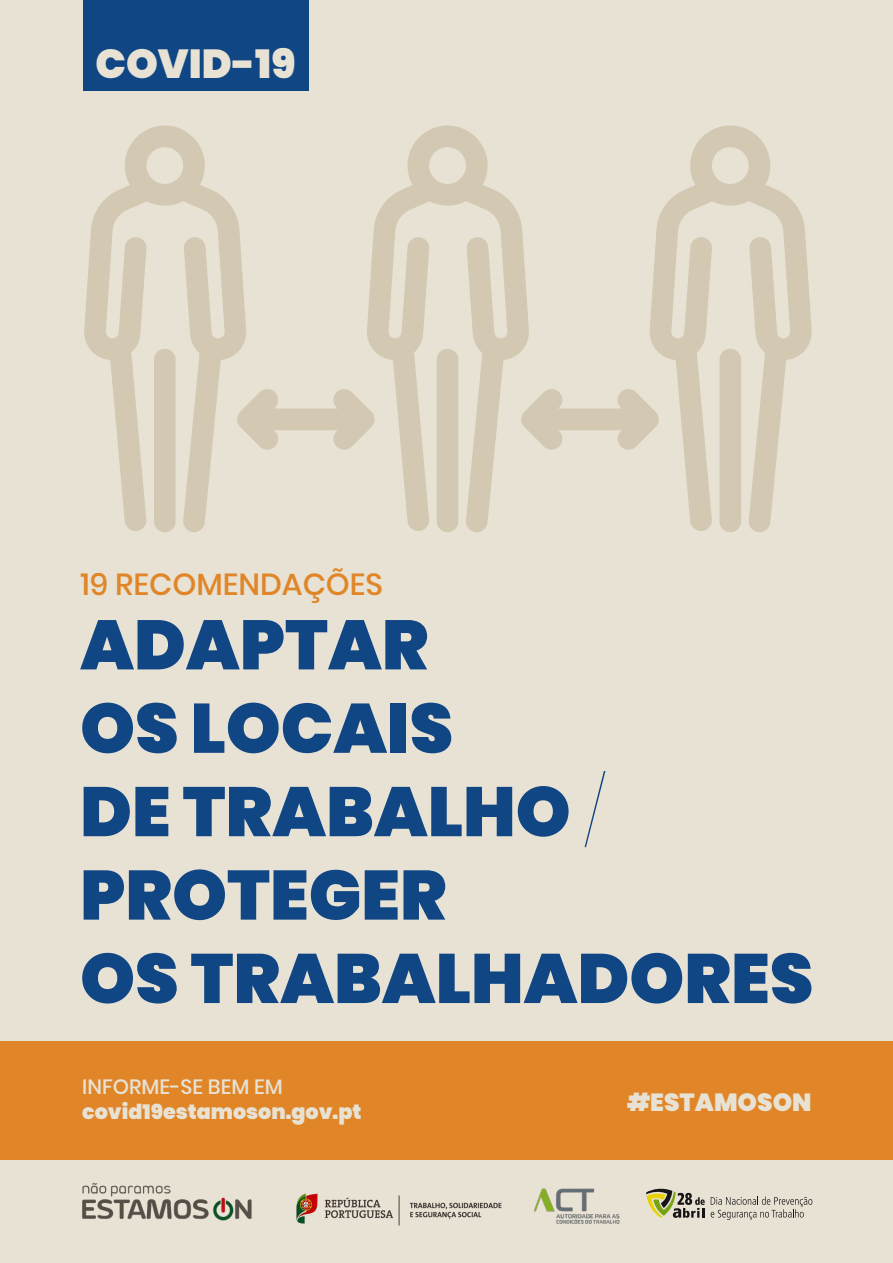
<style>
.page{position:relative;width:893px;height:1263px;background:#e8e2d5}
.page>*{position:absolute;margin:0;border:0;box-sizing:border-box;transform-origin:0 0}
.t1{font:900 69.75px/83.4px "Poppins";color:#114684}
.t2{font:900 40.5px "Poppins";color:#e8e2d5}
.t3{font:500 30.45px "Poppins";color:#e08628}
.t4{font:900 24.75px "Poppins";color:#e8e2d5}
.t5{font:900 20.7px "Poppins";color:#e8e2d5}
.t6{font:500 20.7px "Poppins";color:#e8e2d5}
.s1{font-weight:100}
</style>
<div class="page">
<div style="left:83px;top:0;width:225px;height:90px;background:#114684"></div>
<div style="left:0;top:1042px;width:893px;height:118px;background:#e08628"></div>
<div style="left:240px;top:409px;width:131px;height:21px;background:#d3c8b1;border-radius:11px"></div>
<svg style="left:84px;top:126px;width:195px;height:406px"></svg>
<div style="left:524px;top:409px;width:132px;height:21px;background:#d3c8b1;border-radius:11px"></div>
<svg style="left:332px;top:126px;width:231px;height:406px"></svg>
<svg style="left:617px;top:126px;width:195px;height:406px"></svg>
<img style="left:534px;top:1188px;width:85px;height:35px">
<img style="left:296px;top:1193px;width:206px;height:33px">
<img style="left:82px;top:1183px;width:170px;height:38px">
<svg style="left:711px;top:1196px;width:101px;height:24px"></svg>
<svg style="left:646px;top:1189px;width:59px;height:29px"></svg>
<p class="t2" style="left:96px;top:40px;width:202px">COVID-19</p>
<p class="t3" style="left:80px;top:566px;width:304px">19 RECOMENDAÇÕES</p>
<p class="t1" style="left:80px;top:604px;width:735px">ADAPTAR<br>OS LOCAIS<br>DE TRABALHO <span class="s1">/<br></span>PROTEGER<br>OS TRABALHADORES</p>
<p class="t6" style="left:82px;top:1075px;width:202px">INFORME-SE BEM EM</p>
<p class="t5" style="left:82px;top:1100px;width:281px">covid19estamoson.gov.pt</p>
<p class="t4" style="left:627px;top:1087px;width:186px">#ESTAMOSON</p>
</div>
